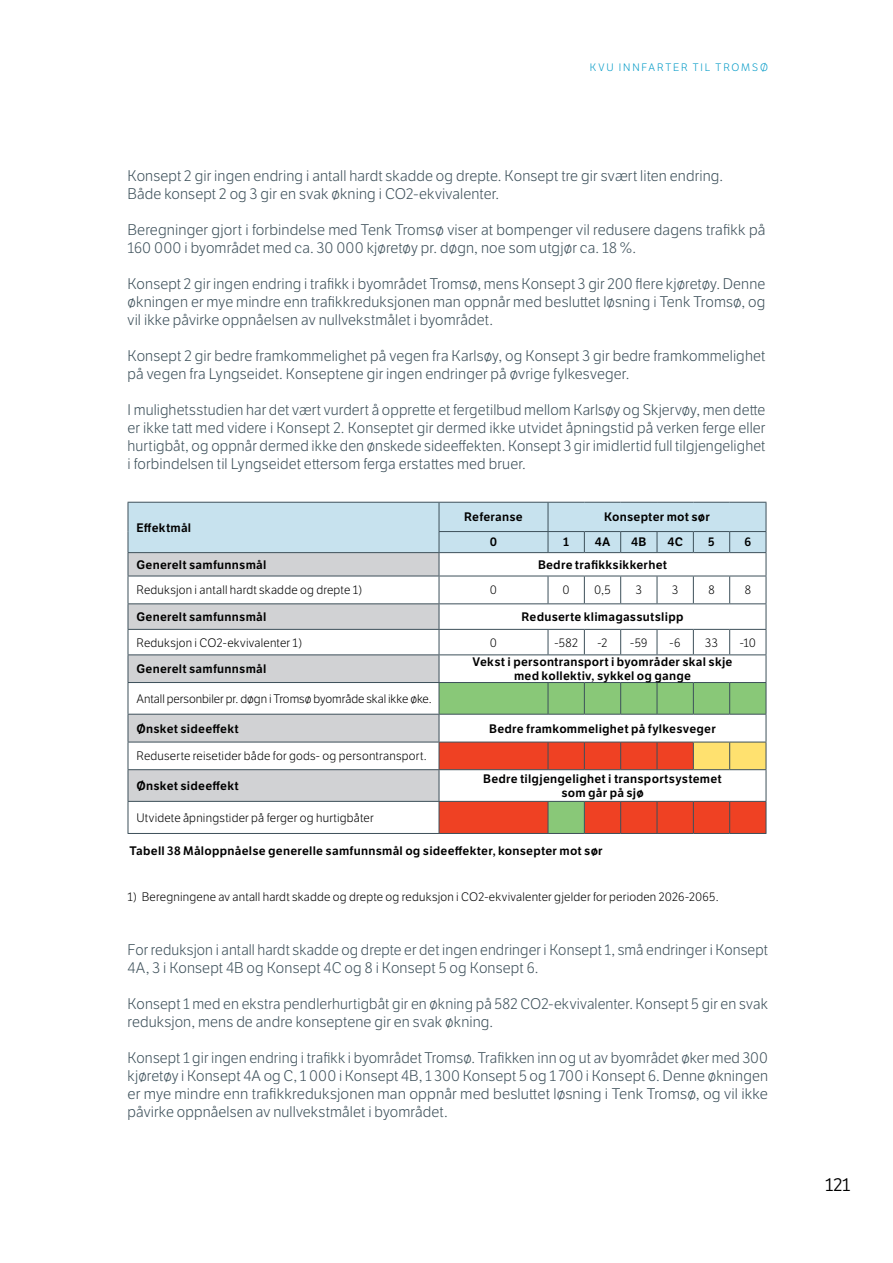
<style>
.page{position:relative;width:893px;height:1263px;background:#fff}
.page>*{position:absolute;margin:0;border:0;box-sizing:border-box;transform-origin:0 0}
.t1{font:18px "LFT Etica";color:#000}
.Brødtekst{font:300 15px/18px "LFT Etica";letter-spacing:.01em;color:#3d505a}
.Tabell_Heading_fet{font:600 12px "LFT Etica";letter-spacing:.02em;color:#000}
.Tabell{font:300 12px "LFT Etica";letter-spacing:.015em;color:#000}
.Tabell-2{font:300 12px "LFT Etica";letter-spacing:-.005em;color:#000}
.t2{font:300 10.5px "LFT Etica";letter-spacing:.175em;color:#0099c6}
</style>
<div class="page">
<hr style="left:128px;top:833px;width:311px;height:1px;background:#3d505a">
<hr style="left:439px;top:833px;width:109px;height:1px;background:#3d505a">
<hr style="left:548px;top:833px;width:36px;height:1px;background:#3d505a">
<hr style="left:584px;top:833px;width:37px;height:1px;background:#3d505a">
<hr style="left:621px;top:833px;width:36px;height:1px;background:#3d505a">
<hr style="left:657px;top:833px;width:36px;height:1px;background:#3d505a">
<hr style="left:693px;top:833px;width:37px;height:1px;background:#3d505a">
<hr style="left:730px;top:833px;width:36px;height:1px;background:#3d505a">
<svg style="left:128px;top:502px;width:639px;height:331px"></svg>
<hr style="left:128px;top:552px;width:311px;height:1px;background:#3d505a">
<hr style="left:439px;top:552px;width:109px;height:1px;background:#3d505a">
<hr style="left:548px;top:552px;width:36px;height:1px;background:#3d505a">
<hr style="left:584px;top:552px;width:37px;height:1px;background:#3d505a">
<hr style="left:621px;top:552px;width:36px;height:1px;background:#3d505a">
<hr style="left:657px;top:552px;width:36px;height:1px;background:#3d505a">
<hr style="left:693px;top:552px;width:37px;height:1px;background:#3d505a">
<hr style="left:730px;top:552px;width:36px;height:1px;background:#3d505a">
<p class="t2" style="left:590px;top:62px;width:180px">KVU INNFARTER TIL TROMSØ</p>
<p class="Brødtekst" style="left:128px;top:167px;width:597px">Konsept 2 gir ingen endring i antall hardt skadde og drepte. Konsept tre gir svært liten endring.</p>
<p class="Brødtekst" style="left:128px;top:185px;width:373px">Både konsept 2 og 3 gir en svak økning i CO2-ekvivalenter.</p>
<p class="Brødtekst" style="left:128px;top:221px;width:639px">Beregninger gjort i forbindelse med Tenk Tromsø viser at bompenger vil redusere dagens trafikk på<br>160 000 i byområdet med ca. 30 000 kjøretøy pr. døgn, noe som utgjør ca. 18 %.</p>
<p class="Brødtekst" style="left:128px;top:275px;width:639px;text-align:justify">Konsept 2 gir ingen endring i trafikk i byområdet Tromsø, mens Konsept 3 gir 200 flere kjøretøy. Denne økningen er mye mindre enn trafikkreduksjonen man oppnår med besluttet løsning i Tenk Tromsø, og vil ikke påvirke oppnåelsen av nullvekstmålet i byområdet.</p>
<p class="Brødtekst" style="left:128px;top:347px;width:639px">Konsept 2 gir bedre framkommelighet på vegen fra Karlsøy, og Konsept 3 gir bedre framkommelighet på vegen fra Lyngseidet. Konseptene gir ingen endringer på øvrige fylkesveger.</p>
<p class="Brødtekst" style="left:128px;top:401px;width:639px;text-align:justify">I mulighetsstudien har det vært vurdert å opprette et fergetilbud mellom Karlsøy og Skjervøy, men dette er ikke tatt med videre i Konsept 2. Konseptet gir dermed ikke utvidet åpningstid på verken ferge eller hurtigbåt, og oppnår dermed ikke den ønskede sideeffekten. Konsept 3 gir imidlertid full tilgjengelighet i forbindelsen til Lyngseidet ettersom ferga erstattes med bruer.</p>
<p class="Tabell_Heading_fet" style="left:136px;top:520px;width:56px">Effektmål</p>
<p class="Tabell_Heading_fet" style="left:464px;top:510px;width:60px">Referanse</p>
<p class="Tabell_Heading_fet" style="left:604px;top:510px;width:107px">Konsepter mot sør</p>
<p class="Tabell_Heading_fet" style="left:490px;top:535px;width:9px">0</p>
<p class="Tabell_Heading_fet" style="left:563px;top:535px;width:7px">1</p>
<p class="Tabell_Heading_fet" style="left:595px;top:535px;width:17px">4A</p>
<p class="Tabell_Heading_fet" style="left:631px;top:535px;width:17px">4B</p>
<p class="Tabell_Heading_fet" style="left:667px;top:535px;width:17px">4C</p>
<p class="Tabell_Heading_fet" style="left:708px;top:535px;width:8px">5</p>
<p class="Tabell_Heading_fet" style="left:744px;top:535px;width:8px">6</p>
<p class="Tabell_Heading_fet" style="left:136px;top:557px;width:131px">Generelt samfunnsmål</p>
<p class="Tabell_Heading_fet" style="left:538px;top:557px;width:130px">Bedre trafikksikkerhet</p>
<p class="Tabell" style="left:136px;top:583px;width:227px">Reduksjon i antall hardt skadde og drepte 1)</p>
<p class="Tabell" style="left:490px;top:583px;width:9px">0</p>
<p class="Tabell" style="left:563px;top:583px;width:9px">0</p>
<p class="Tabell" style="left:594px;top:583px;width:18px">0,5</p>
<p class="Tabell" style="left:636px;top:583px;width:8px">3</p>
<p class="Tabell" style="left:672px;top:583px;width:8px">3</p>
<p class="Tabell" style="left:708px;top:583px;width:8px">8</p>
<p class="Tabell" style="left:745px;top:583px;width:8px">8</p>
<p class="Tabell_Heading_fet" style="left:136px;top:609px;width:131px">Generelt samfunnsmål</p>
<p class="Tabell_Heading_fet" style="left:521px;top:609px;width:164px">Reduserte klimagassutslipp</p>
<p class="Tabell" style="left:136px;top:635px;width:167px">Reduksjon i CO2-ekvivalenter 1)</p>
<p class="Tabell" style="left:490px;top:635px;width:9px">0</p>
<p class="Tabell" style="left:554px;top:635px;width:25px">-582</p>
<p class="Tabell" style="left:598px;top:635px;width:11px">-2</p>
<p class="Tabell" style="left:630px;top:635px;width:19px">-59</p>
<p class="Tabell" style="left:670px;top:635px;width:13px">-6</p>
<p class="Tabell" style="left:705px;top:635px;width:14px">33</p>
<p class="Tabell" style="left:740px;top:635px;width:18px">-10</p>
<p class="Tabell_Heading_fet" style="left:136px;top:661px;width:131px">Generelt samfunnsmål</p>
<p class="Tabell_Heading_fet" style="left:473px;top:654px;width:261px">Vekst i persontransport i byområder skal skje</p>
<p class="Tabell_Heading_fet" style="left:514px;top:669px;width:179px">med kollektiv, sykkel og gange</p>
<p class="Tabell-2" style="left:136px;top:692px;width:297px">Antall personbiler pr. døgn i Tromsø byområde skal ikke øke.</p>
<p class="Tabell_Heading_fet" style="left:136px;top:721px;width:104px">Ønsket sideeffekt</p>
<p class="Tabell_Heading_fet" style="left:489px;top:721px;width:228px">Bedre framkommelighet på fylkesveger</p>
<p class="Tabell" style="left:136px;top:749px;width:292px">Reduserte reisetider både for gods- og persontransport.</p>
<p class="Tabell_Heading_fet" style="left:136px;top:778px;width:104px">Ønsket sideeffekt</p>
<p class="Tabell_Heading_fet" style="left:483px;top:771px;width:240px">Bedre tilgjengelighet i transportsystemet</p>
<p class="Tabell_Heading_fet" style="left:561px;top:785px;width:84px">som går på sjø</p>
<p class="Tabell" style="left:136px;top:811px;width:239px">Utvidete åpningstider på ferger og hurtigbåter</p>
<p class="Tabell_Heading_fet" style="left:130px;top:843px;width:475px">Tabell 38 Måloppnåelse generelle samfunnsmål og sideeffekter, konsepter mot sør</p>
<p class="Tabell" style="left:128px;top:890px;width:593px">1) Beregningene av antall hardt skadde og drepte og reduksjon i CO2-ekvivalenter gjelder for perioden 2026-2065.</p>
<p class="Brødtekst" style="left:128px;top:941px;width:642px">For reduksjon i antall hardt skadde og drepte er det ingen endringer i Konsept 1, små endringer i Konsept<br>4A, 3 i Konsept 4B og Konsept 4C og 8 i Konsept 5 og Konsept 6.</p>
<p class="Brødtekst" style="left:128px;top:995px;width:642px">Konsept 1 med en ekstra pendlerhurtigbåt gir en økning på 582 CO2-ekvivalenter. Konsept 5 gir en svak reduksjon, mens de andre konseptene gir en svak økning.</p>
<p class="Brødtekst" style="left:128px;top:1049px;width:642px;text-align:justify">Konsept 1 gir ingen endring i trafikk i byområdet Tromsø. Trafikken inn og ut av byområdet øker med 300 kjøretøy i Konsept 4A og C, 1 000 i Konsept 4B, 1 300 Konsept 5 og 1 700 i Konsept 6. Denne økningen er mye mindre enn trafikkreduksjonen man oppnår med besluttet løsning i Tenk Tromsø, og vil ikke påvirke oppnåelsen av nullvekstmålet i byområdet.</p>
<p class="t1" style="left:825px;top:1174px;width:27px">121</p>
</div>
